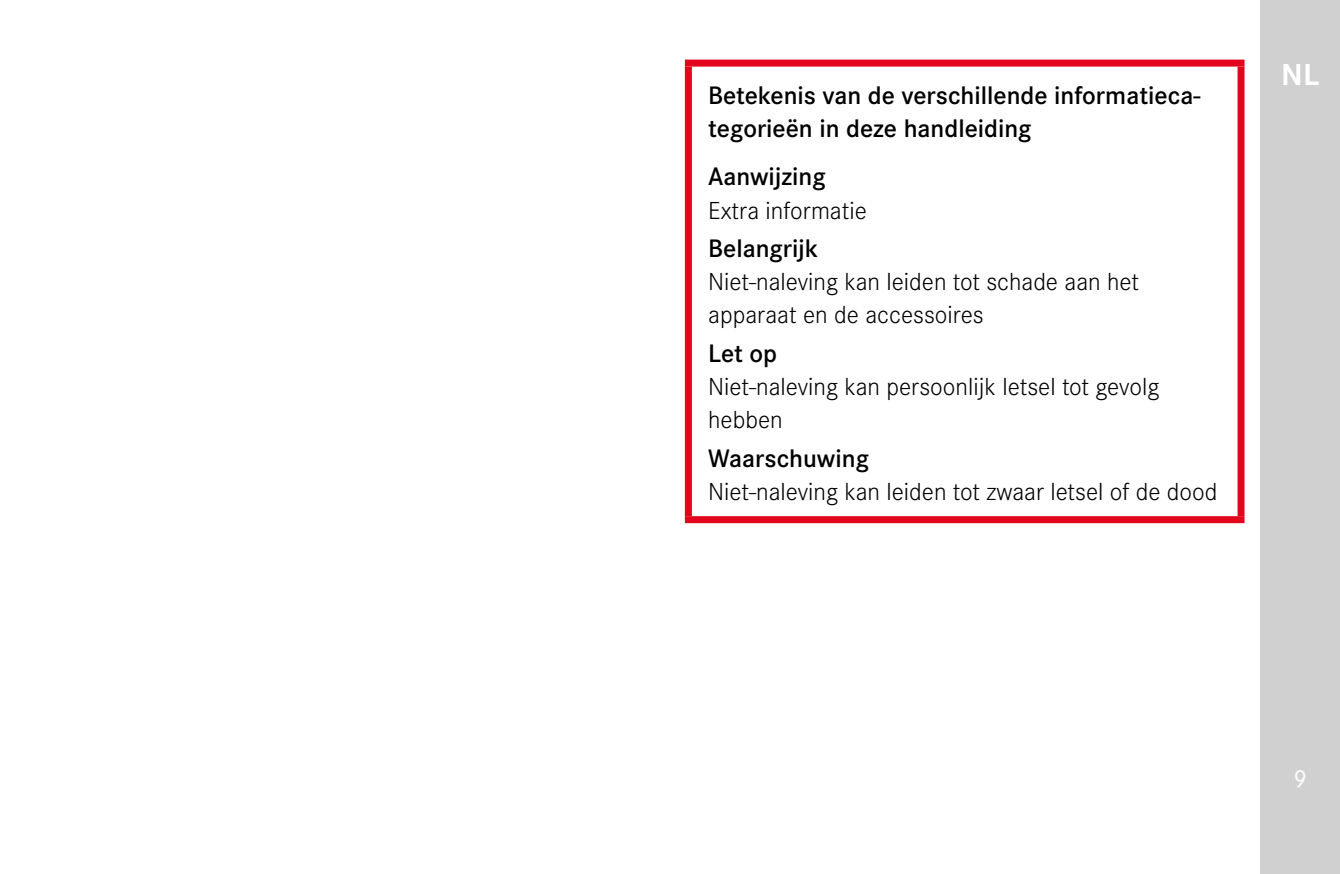
<style>
.page{position:relative;width:1340px;height:874px;background:#fff}
.page>*{position:absolute;margin:0;border:0;box-sizing:border-box;transform-origin:0 0}
.t1{font:700 31.5px "Corporate S";color:#fff}
.Heading____Note_Head{font:600 26.25px/33.2px "Corporate S";color:#000}
.Text____Body_Text{font:300 25.55px/33.2px "Corporate S";color:#000}
.t2{font:25.55px "Corporate S";color:#fff}
</style>
<div class="page">
<div style="left:1260px;top:0;width:79px;height:873px;background:#d0d0d0"></div>
<div style="left:685px;top:60px;width:559px;height:7px;background:#e3051b"></div>
<div style="left:685px;top:67px;width:7px;height:449px;background:#e3051b"></div>
<div style="left:1237px;top:67px;width:7px;height:449px;background:#e3051b"></div>
<div style="left:685px;top:516px;width:559px;height:7px;background:#e3051b"></div>
<p class="Heading____Note_Head" style="left:708px;top:77px;width:493px">Betekenis van de verschillende informatieca&shy;tegorieën in deze handleiding</p>
<p class="Heading____Note_Head" style="left:708px;top:158px;width:119px">Aanwijzing</p>
<p class="Text____Body_Text" style="left:708px;top:192px;width:160px">Extra informatie</p>
<p class="Heading____Note_Head" style="left:708px;top:230px;width:111px">Belangrijk</p>
<p class="Text____Body_Text" style="left:708px;top:263px;width:432px">Niet-naleving kan leiden tot schade aan het apparaat en de accessoires</p>
<p class="Heading____Note_Head" style="left:708px;top:334px;width:70px">Let op</p>
<p class="Text____Body_Text" style="left:708px;top:368px;width:452px">Niet-naleving kan persoonlijk letsel tot gevolg hebben</p>
<p class="Heading____Note_Head" style="left:708px;top:439px;width:162px">Waarschuwing</p>
<p class="Text____Body_Text" style="left:708px;top:473px;width:510px">Niet-naleving kan leiden tot zwaar letsel of de dood</p>
<p class="t1" style="left:1281px;top:49px;width:39px">NL</p>
<p class="t2" style="left:1293px;top:759px;width:15px">9</p>
</div>
